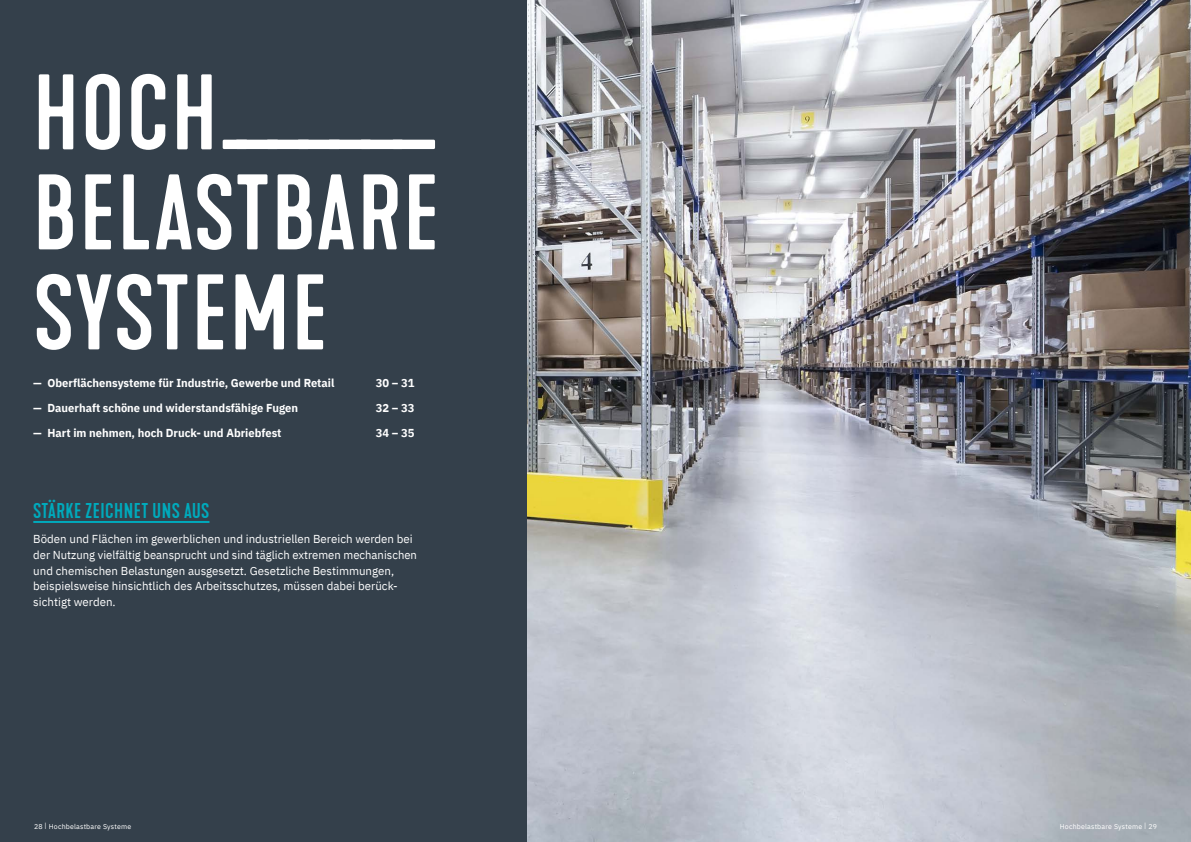
<style>
.page{position:relative;width:1191px;height:842px;background:#34404b}
.page>*{position:absolute;margin:0;border:0;box-sizing:border-box;transform-origin:0 0}
.BIG_HEADLINE___KAPRA{font:500 100px/79.5px "Kapra Neue";letter-spacing:.025em;color:#fff}
.HIGHLIGHT_CYAN_UNDER{font:500 20px "Kapra Neue";letter-spacing:.025em;color:#00aabc}
.COPY-IBM_PLEX_SANS_1{font:11.5px/15.6px "IBM Plex Sans";color:#fff}
.t1{font:700 11.5px "IBM Plex Sans";color:#fff}
.PAGINA_KAPITELNAME_L{font:7px "IBM Plex Sans";letter-spacing:.025em;color:#fff}
</style>
<div class="page">
<img style="left:527px;top:0;width:664px;height:842px">
<hr style="left:33px;top:521px;width:176px;height:2px;background:#00aabc">
<p class="BIG_HEADLINE___KAPRA" style="left:33px;top:96px;width:407px">H O C H -––––––<br>BELASTBARE</p>
<p class="BIG_HEADLINE___KAPRA" style="left:33px;top:276px;width:296px">SYSTEME</p>
<p class="t1" style="left:33px;top:374px;width:303px">— Oberflächensysteme für Industrie, Gewerbe und Retail</p>
<p class="t1" style="left:376px;top:374px;width:40px">30 – 31</p>
<p class="t1" style="left:33px;top:399px;width:266px">— Dauerhaft schöne und widerstandsfähige Fugen</p>
<p class="t1" style="left:376px;top:399px;width:40px">32 – 33</p>
<p class="t1" style="left:33px;top:424px;width:250px">— Hart im nehmen, hoch Druck- und Abriebfest</p>
<p class="t1" style="left:376px;top:424px;width:40px">34 – 35</p>
<p class="HIGHLIGHT_CYAN_UNDER" style="left:33px;top:499px;width:178px">STÄRKE ZEICHNET UNS AUS</p>
<p class="COPY-IBM_PLEX_SANS_1" style="left:33px;top:531px;width:385px">Böden und Flächen im gewerblichen und industriellen Bereich werden bei der Nutzung vielfältig beansprucht und sind täglich extremen mechanischen und chemischen Belastungen ausgesetzt. Gesetzliche Bestimmungen, beispielsweise hinsichtlich des Arbeitsschutzes, müssen dabei berück&shy;sichtigt werden.</p>
<p class="PAGINA_KAPITELNAME_L" style="left:34px;top:821px;width:99px">28 | Hochbelastbare Systeme</p>
<p class="PAGINA_KAPITELNAME_L" style="left:1059px;top:821px;width:99px">Hochbelastbare Systeme | 29</p>
</div>
